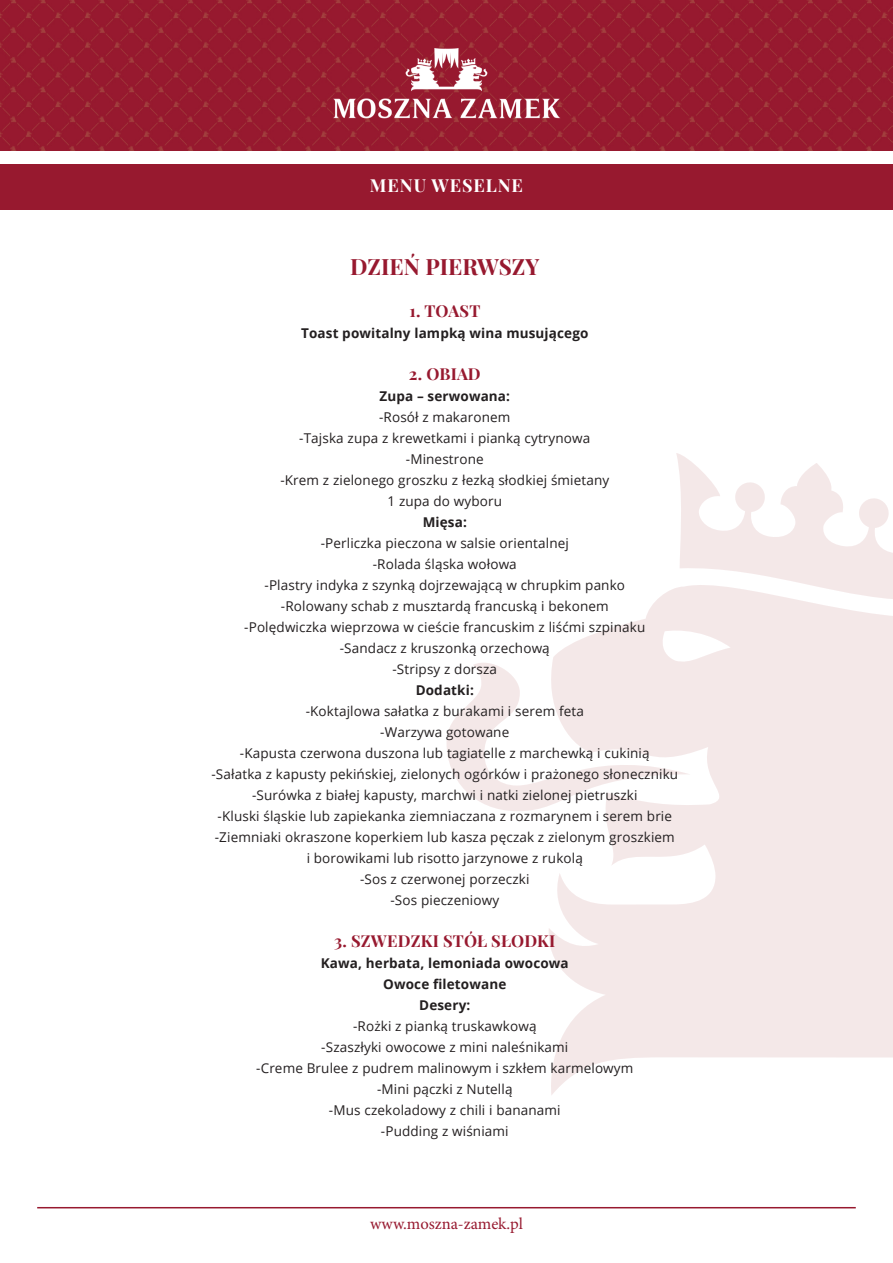
<style>
.page{position:relative;width:893px;height:1263px;background:#fff}
.page>*{position:absolute;margin:0;border:0;box-sizing:border-box;transform-origin:0 0}
.t1{font:700 22.5px "Playfair Display";color:#97192f}
.t2{font:700 18px "Playfair Display";letter-spacing:.05em;color:#fff}
.t3{font:700 16.5px "Playfair Display";letter-spacing:.01em;color:#97192f}
.t4{font:16.5px "Minion Pro";color:#97192f}
.t5{font:13.5px "Open Sans";letter-spacing:.01em;color:#231f20}
.t6{font:700 13.5px "Open Sans";letter-spacing:.01em;color:#231f20}
</style>
<div class="page">
<img style="left:0;top:0;width:893px;height:151px">
<img style="left:303px;top:32px;width:287px;height:102px">
<hr style="left:37px;top:1207px;width:819px;height:1px;background:#97192f">
<div style="left:0;top:164px;width:893px;height:46px;background:#97192f"></div>
<svg style="left:446px;top:453px;width:447px;height:642px;fill:#f4e8e8"></svg>
<p class="t2" style="left:370px;top:174px;width:155px">MENU WESELNE</p>
<p class="t1" style="left:350px;top:253px;width:191px">DZIEŃ PIERWSZY</p>
<p class="t3" style="left:410px;top:301px;width:72px">1. TOAST</p>
<p class="t6" style="left:301px;top:324px;width:289px">Toast powitalny lampką wina musującego</p>
<p class="t3" style="left:409px;top:364px;width:73px">2. OBIAD</p>
<p class="t6" style="left:379px;top:387px;width:132px">Zupa – serwowana:</p>
<p class="t5" style="left:379px;top:408px;width:133px">-Rosół z makaronem</p>
<p class="t5" style="left:299px;top:429px;width:293px">-Tajska zupa z krewetkami i pianką cytrynowa</p>
<p class="t5" style="left:406px;top:450px;width:79px">-Minestrone</p>
<p class="t5" style="left:280px;top:471px;width:330px">-Krem z zielonego groszku z łezką słodkiej śmietany</p>
<p class="t5" style="left:387px;top:492px;width:116px">1 zupa do wyboru</p>
<p class="t6" style="left:423px;top:513px;width:46px">Mięsa:</p>
<p class="t5" style="left:321px;top:534px;width:250px">-Perliczka pieczona w salsie orientalnej</p>
<p class="t5" style="left:373px;top:555px;width:146px">-Rolada śląska wołowa</p>
<p class="t5" style="left:265px;top:576px;width:362px">-Plastry indyka z szynką dojrzewającą w chrupkim panko</p>
<p class="t5" style="left:281px;top:597px;width:329px">-Rolowany schab z musztardą francuską i bekonem</p>
<p class="t5" style="left:244px;top:618px;width:403px">-Polędwiczka wieprzowa w cieście francuskim z liśćmi szpinaku</p>
<p class="t5" style="left:340px;top:639px;width:211px">-Sandacz z kruszonką orzechową</p>
<p class="t5" style="left:392px;top:660px;width:106px">-Stripsy z dorsza</p>
<p class="t6" style="left:416px;top:681px;width:60px">Dodatki:</p>
<p class="t5" style="left:306px;top:702px;width:280px">-Koktajlowa sałatka z burakami i serem feta</p>
<p class="t5" style="left:380px;top:723px;width:131px">-Warzywa gotowane</p>
<p class="t5" style="left:240px;top:744px;width:411px">-Kapusta czerwona duszona lub tagiatelle z marchewką i cukinią</p>
<p class="t5" style="left:211px;top:765px;width:468px">-Sałatka z kapusty pekińskiej, zielonych ogórków i prażonego słoneczniku</p>
<p class="t5" style="left:252px;top:786px;width:387px">-Surówka z białej kapusty, marchwi i natki zielonej pietruszki</p>
<p class="t5" style="left:218px;top:807px;width:456px">-Kluski śląskie lub zapiekanka ziemniaczana z rozmarynem i serem brie</p>
<p class="t5" style="left:215px;top:828px;width:462px">-Ziemniaki okraszone koperkiem lub kasza pęczak z zielonym groszkiem</p>
<p class="t5" style="left:307px;top:849px;width:278px">i borowikami lub risotto jarzynowe z rukolą</p>
<p class="t5" style="left:360px;top:870px;width:171px">-Sos z czerwonej porzeczki</p>
<p class="t5" style="left:390px;top:891px;width:110px">-Sos pieczeniowy</p>
<p class="t3" style="left:334px;top:931px;width:223px">3. SZWEDZKI STÓŁ SŁODKI</p>
<p class="t6" style="left:321px;top:954px;width:249px">Kawa, herbata, lemoniada owocowa</p>
<p class="t6" style="left:383px;top:975px;width:125px">Owoce filetowane</p>
<p class="t6" style="left:419px;top:996px;width:53px">Desery:</p>
<p class="t5" style="left:353px;top:1017px;width:185px">-Rożki z pianką truskawkową</p>
<p class="t5" style="left:321px;top:1038px;width:249px">-Szaszłyki owocowe z mini naleśnikami</p>
<p class="t5" style="left:256px;top:1059px;width:379px">-Creme Brulee z pudrem malinowym i szkłem karmelowym</p>
<p class="t5" style="left:377px;top:1080px;width:137px">-Mini pączki z Nutellą</p>
<p class="t5" style="left:329px;top:1101px;width:233px">-Mus czekoladowy z chili i bananami</p>
<p class="t5" style="left:381px;top:1122px;width:129px">-Pudding z wiśniami</p>
<p class="t4" style="left:370px;top:1213px;width:154px">www.moszna-zamek.pl</p>
</div>
